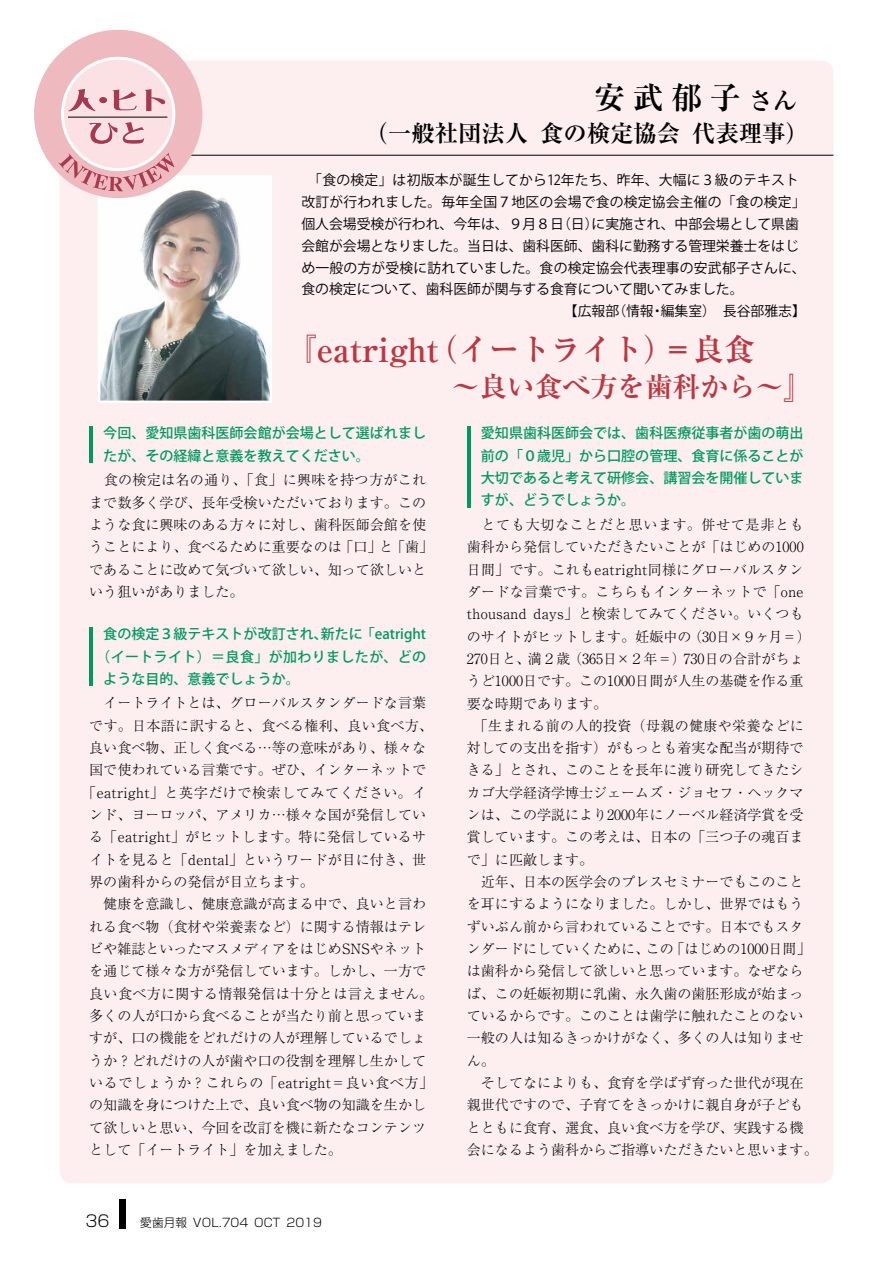
<style>
.page{position:relative;width:893px;height:1263px;background:#fff}
.page>*{position:absolute;margin:0;border:0;box-sizing:border-box;transform-origin:0 0}
.t1{font:700 30.9px "Ryumin Pro";color:#b93943}
.t2{font:700 30.9px "Ryumin Pro";color:#000}
.t3{font:700 27.6px "Ryumin Pro";color:#b93943}
.t4{font:700 23.4px "Ryumin Pro";color:#000}
.t5{font:300 15.9px "Shin Go Pro";color:#000}
.t6{font:300 14.1px/22.4px "Ryumin Pro";color:#000}
.t7{font:500 14.1px/22.4px "Koz Go Pro";color:#00985f}
.t8{font:300 14.1px "Ryumin Pro";letter-spacing:.04em;color:#000}
.t9{font:300 14.1px "Ryumin Pro";letter-spacing:.025em;color:#000}
.t10{font:500 14.1px "Koz Go Pro";letter-spacing:.025em;color:#00985f}
.t11{font:13.8px "Koz Go Pro";color:#000}
.t12{font:300 11.7px "Shin Go Pro";color:#000}
.s1{font-size:24.45px}
.s2{font-size:33px}
.s3{font-size:30.9px}
</style>
<div class="page">
<div style="left:119px;top:1199px;width:6px;height:30px;background:#000"></div>
<div style="left:60px;top:61px;width:773px;height:1122px;background:#fdeeef;border-radius:13px"></div>
<hr style="left:60px;top:155px;width:773px;height:1px;background:#000">
<div style="left:34px;top:30px;width:168px;height:168px;background:#eebac0;border-radius:50%"></div>
<div style="left:63px;top:58px;width:111px;height:112px;background:#fbe0e4;border-radius:50%"></div>
<div style="left:61px;top:57px;width:114px;height:114px;border:3px solid #fff;border-radius:50%"></div>
<svg style="left:68px;top:89px;width:69px;height:23px"></svg>
<svg style="left:145px;top:89px;width:21px;height:23px"></svg>
<svg style="left:89px;top:122px;width:56px;height:23px"></svg>
<hr style="left:68px;top:117px;width:99px;height:1px;background:#000">
<svg style="left:58px;top:153px;width:215px;height:250px"></svg>
<hr style="left:89px;top:426px;width:4px;height:36px;background:#00985f">
<hr style="left:467px;top:426px;width:3px;height:81px;background:#00985f">
<hr style="left:89px;top:627px;width:4px;height:59px;background:#00985f">
<h1 class="t2" style="left:594px;top:73px;width:205px">安武郁子<span class="s1">さん</span></h1>
<h3 class="t4" style="left:365px;top:115px;width:446px">（一般社団法人 食の検定協会 代表理事）</h3>
<p class="t11" style="left:301px;top:171px;width:499px">　「食の検定」は初版本が誕生してから１２年たち、昨年、大幅に３級のテキスト</p>
<p class="t11" style="left:301px;top:193px;width:506px">改訂が行われました。毎年全国７地区の会場で食の検定協会主催の「食の検定」</p>
<p class="t11" style="left:301px;top:215px;width:499px">個人会場受検が行われ、今年は、９月８日（日）に実施され、中部会場として県歯</p>
<p class="t11" style="left:301px;top:237px;width:499px">会館が会場となりました。当日は、歯科医師、歯科に勤務する管理栄養士をはじ</p>
<p class="t11" style="left:301px;top:259px;width:506px">め一般の方が受検に訪れていました。食の検定協会代表理事の安武郁子さんに、</p>
<p class="t11" style="left:301px;top:280px;width:444px">食の検定について、歯科医師が関与する食育について聞いてみました。</p>
<p class="t11" style="left:557px;top:302px;width:250px">　【広報部（情報・編集室）　長谷部雅志】</p>
<h1 class="t1" style="left:286px;top:325px;width:470px">『<span class="s2">eatright</span>（イートライト）＝良食</h1>
<h2 class="t3" style="left:452px;top:365px;width:364px">〜良い食べ方を歯科から〜<span class="s3">』</span></h2>
<p class="t7" style="left:103px;top:423px;width:324px">今回、愛知県歯科医師会館が会場として選ばれましたが、その経緯と意義を教えてください。</p>
<p class="t6" style="left:89px;top:468px;width:345px">　食の検定は名の通り、「食」に興味を持つ方がこれまで数多く学び、長年受検いただいております。このような食に興味のある方々に対し、歯科医師会館を使うことにより、食べるために重要なのは「口」と「歯」であることに改めて気づいて欲しい、知って欲しいという狙いがありました。</p>
<p class="t7" style="left:103px;top:624px;width:324px">食の検定３級テキストが改訂され、新たに「eatright</p>
<p class="t10" style="left:96px;top:647px;width:331px">（イートライト）＝良食」が加わりましたが、どの</p>
<p class="t7" style="left:103px;top:668px;width:198px">ような目的、意義でしょうか。</p>
<p class="t6" style="left:89px;top:691px;width:338px">　イートライトとは、グローバルスタンダードな言葉</p>
<p class="t9" style="left:89px;top:714px;width:345px">です。日本語に訳すると、食べる権利、良い食べ方、</p>
<p class="t6" style="left:89px;top:735px;width:338px">良い食べ物、正しく食べる…等の意味があり、様々な</p>
<p class="t6" style="left:89px;top:758px;width:338px">国で使われている言葉です。ぜひ、インターネットで</p>
<p class="t8" style="left:82px;top:781px;width:345px">「eatright」と英字だけで検索してみてください。イ</p>
<p class="t6" style="left:89px;top:802px;width:338px">ンド、ヨーロッパ、アメリカ…様々な国が発信してい</p>
<p class="t6" style="left:89px;top:825px;width:338px">る「eatright」がヒットします。特に発信しているサ</p>
<p class="t6" style="left:89px;top:847px;width:338px">イトを見ると「dental」というワードが目に付き、世</p>
<p class="t6" style="left:89px;top:869px;width:226px">界の歯科からの発信が目立ちます。</p>
<p class="t6" style="left:89px;top:892px;width:338px">　健康を意識し、健康意識が高まる中で、良いと言わ</p>
<p class="t6" style="left:89px;top:914px;width:338px">れる食べ物（食材や栄養素など）に関する情報はテレ</p>
<p class="t6" style="left:89px;top:936px;width:338px">ビや雑誌といったマスメディアをはじめSNSやネット</p>
<p class="t6" style="left:89px;top:959px;width:338px">を通じて様々な方が発信しています。しかし、一方で</p>
<p class="t9" style="left:89px;top:982px;width:345px">良い食べ方に関する情報発信は十分とは言えません。</p>
<p class="t6" style="left:89px;top:1003px;width:338px">多くの人が口から食べることが当たり前と思っていま</p>
<p class="t6" style="left:89px;top:1026px;width:338px">すが、口の機能をどれだけの人が理解しているでしょ</p>
<p class="t6" style="left:89px;top:1048px;width:338px">うか？どれだけの人が歯や口の役割を理解し生かして</p>
<p class="t8" style="left:89px;top:1072px;width:345px">いるでしょうか？これらの「eatright＝良い食べ方」</p>
<p class="t6" style="left:89px;top:1093px;width:338px">の知識を身につけた上で、良い食べ物の知識を生かし</p>
<p class="t6" style="left:89px;top:1115px;width:338px">て欲しいと思い、今回を改訂を機に新たなコンテンツ</p>
<p class="t6" style="left:89px;top:1137px;width:254px">として「イートライト」を加えました。</p>
<p class="t5" style="left:85px;top:1208px;width:26px">36</p>
<p class="t12" style="left:140px;top:1212px;width:183px">愛歯月報 VOL.704 OCT 2019</p>
<p class="t7" style="left:481px;top:423px;width:324px;text-align:justify">愛知県歯科医師会では、歯科医療従事者が歯の萌出前の「０歳児」から口腔の管理、食育に係ることが大切であると考えて研修会、講習会を開催していますが、どうでしょうか。</p>
<p class="t6" style="left:467px;top:512px;width:352px">　とても大切なことだと思います。併せて是非とも歯科から発信していただきたいことが「はじめの１０００日間」です。これもeatright同様にグローバルスタンダードな言葉です。こちらもインターネットで「one thousand days」と検索してみてください。いくつものサイトがヒットします。妊娠中の（３０日×９ヶ月＝）<br>２７０日と、満２歳（３６５日×２年＝）７３０日の合計がちょうど１０００日です。この１０００日間が人生の基礎を作る重要な時期であります。<br>　「生まれる前の人的投資（母親の健康や栄養などに対しての支出を指す）がもっとも着実な配当が期待できる」とされ、このことを長年に渡り研究してきたシカゴ大学経済学博士ジェームズ・ジョセフ・ヘックマンは、この学説により２０００年にノーベル経済学賞を受賞しています。この考えは、日本の「三つ子の魂百まで」に匹敵します。<br>　近年、日本の医学会のプレスセミナーでもこのことを耳にするようになりました。しかし、世界ではもうずいぶん前から言われていることです。日本でもスタンダードにしていくために、この「はじめの１０００日間」は歯科から発信して欲しいと思っています。なぜならば、この妊娠初期に乳歯、永久歯の歯胚形成が始まっているからです。このことは歯学に触れたことのない一般の人は知るきっかけがなく、多くの人は知りません。<br>　そしてなによりも、食育を学ばず育った世代が現在親世代ですので、子育てをきっかけに親自身が子どもとともに食育、選食、良い食べ方を学び、実践する機会になるよう歯科からご指導いただきたいと思います。</p>
</div>
